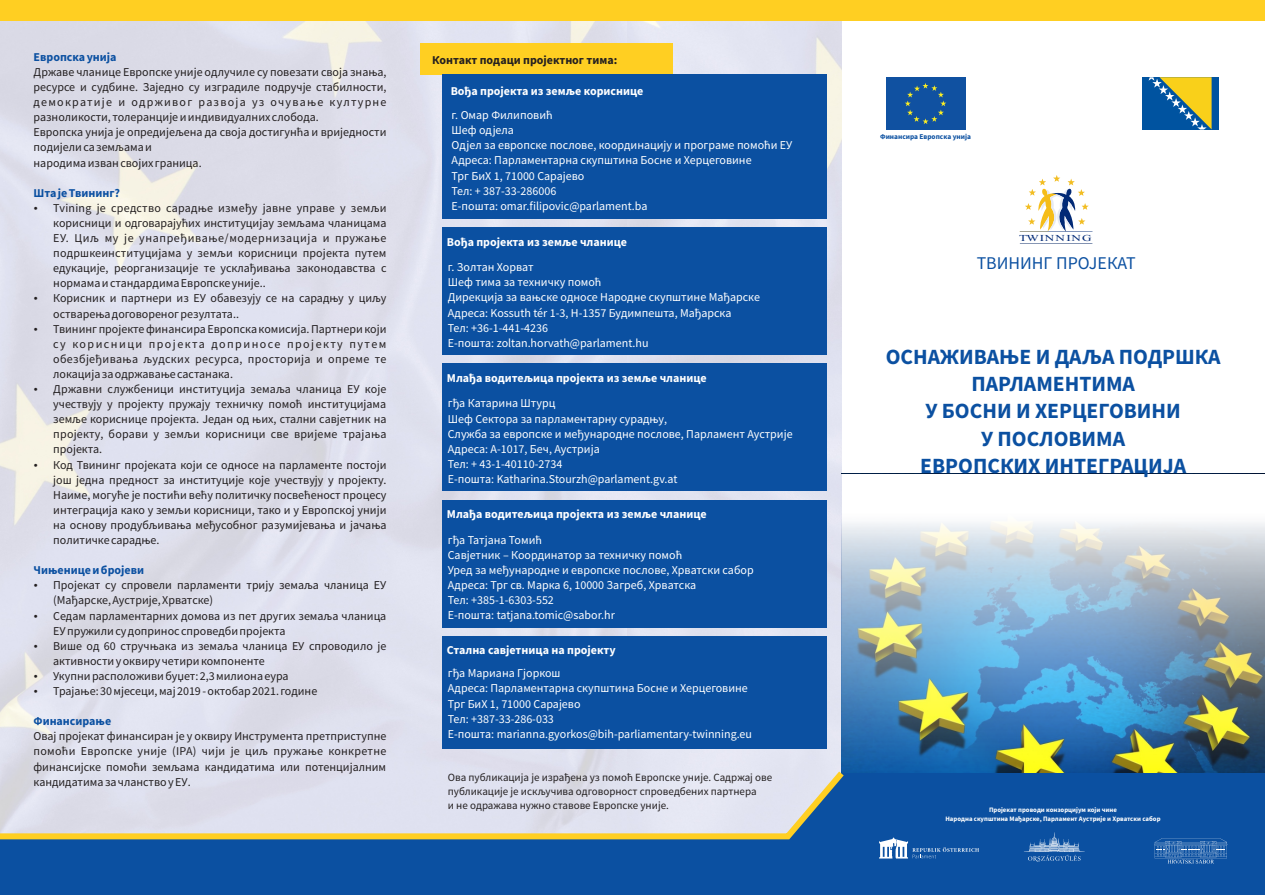
<style>
.page{position:relative;width:1265px;height:895px;background:#fff}
.page>*{position:absolute;margin:0;border:0;box-sizing:border-box;transform-origin:0 0}
.t1{font:700 21.75px/27.3px "Source Sans Pro";color:#0b50a1;text-align:center}
.t2{font:17.85px "Source Sans Pro";color:#0b50a1}
.t3{font:12px/15.1px "Source Sans Pro";color:#231f20}
.t4{font:12px/15.1px "Source Sans Pro";color:#fff}
.t5{font:700 12px "Source Sans Pro";color:#fff}
.t6{font:700 12px "Source Sans Pro";color:#0b50a1}
.t7{font:700 12px "Source Sans Pro";color:#231f20}
.t8{font:10.95px/13.8px "Source Sans Pro";color:#231f20}
.t9{font:9.15px "Times New Roman";letter-spacing:.06em;color:#012976;scale:1.44 1}
.t10{font:700 7.35px "Source Sans Pro";color:#0b50a1}
.t11{font:700 6.75px/8.6px "Source Sans Pro";color:#fff;text-align:center}
</style>
<div class="page">
<img style="left:0;top:21px;width:841px;height:743px">
<img style="left:841px;top:473px;width:424px;height:300px">
<svg style="left:1019px;top:243px;width:74px;height:1px"></svg>
<svg style="left:1019px;top:175px;width:73px;height:57px"></svg>
<div style="left:0;top:841px;width:841px;height:53px;background:#0b50a1"></div>
<div style="left:841px;top:773px;width:424px;height:121px;background:#0b50a1"></div>
<svg style="left:879px;top:837px;width:100px;height:21px"></svg>
<svg style="left:1024px;top:832px;width:60px;height:29px"></svg>
<svg style="left:1154px;top:838px;width:73px;height:25px"></svg>
<svg style="left:0;top:764px;width:850px;height:77px;background:#d6d7d9"></svg>
<div style="left:420px;top:44px;width:253px;height:31px;background:#ffcf22"></div>
<div style="left:442px;top:75px;width:384px;height:144px;background:#0b50a1"></div>
<div style="left:442px;top:227px;width:384px;height:127px;background:#0b50a1"></div>
<div style="left:442px;top:363px;width:384px;height:127px;background:#0b50a1"></div>
<div style="left:442px;top:499px;width:384px;height:127px;background:#0b50a1"></div>
<div style="left:442px;top:635px;width:384px;height:113px;background:#0b50a1"></div>
<div style="left:0;top:0;width:1265px;height:21px;background:#ffcf22"></div>
<div style="left:1142px;top:77px;width:76px;height:52px;background:#0053a0"></div>
<svg style="left:1148px;top:77px;width:63px;height:52px"></svg>
<div style="left:886px;top:77px;width:79px;height:53px;background:#1051a1"></div>
<svg style="left:905px;top:83px;width:41px;height:41px"></svg>
<p class="t6" style="left:34px;top:52px;width:85px">Европска унија</p>
<p class="t3" style="left:34px;top:65px;width:354px;text-align:justify">Државе чланице Европске уније одлучиле су повезати своја знања, ресурсе и судбине. Заједно су изградиле подручје стабилности, демократије и одрживог развоја уз очување културне разноликости, толеранције и индивидуалних слобода.</p>
<p class="t3" style="left:34px;top:126px;width:354px">Европска унија је опредијељена да своја достигунћа и вриједности подијели са земљама и</p>
<p class="t3" style="left:34px;top:156px;width:170px">народима изван својих граница.</p>
<p class="t6" style="left:34px;top:188px;width:88px">Шта је Твининг?</p>
<p class="t3" style="left:53px;top:201px;width:335px;text-align:justify">Tvining је средство сарадње између јавне управе у земљи корисници и одговарајућих институцијау земљама чланицама ЕУ. Циљ му је унапређивање/модернизација и пружање подршкеинституцијама у земљи корисници пројекта путем едукације, реорганизације те усклађивања законодавства с нормама и стандардима Европске уније..</p>
<p class="t3" style="left:53px;top:292px;width:335px">Корисник и партнери из ЕУ обавезују се на сарадњу у циљу остварења договореног резултата..<br>Твининг пројекте финансира Европска комисија. Партнери који су корисници пројекта доприносе пројекту путем обезбјеђивања људских ресурса, просторија и опреме те локацијаза одржавање састанака.</p>
<p class="t3" style="left:53px;top:382px;width:335px">Државни службеници институција земаља чланица ЕУ које учествују у пројекту пружају техничку помоћ институцијама земље кориснице пројекта. Један од њих, стални савјетник на пројекту, борави у земљи корисници све вријеме трајања пројекта.<br>Код Твининг пројекaта који се односe на парламенте постоји још једна предност за институције које учествују у пројекту.<br>Наиме, могуће је постићи већу политичку посвећеност процесу интеграција како у земљи корисници, тако и у Европској унији на основу продубљивања међусобног разумијевања и јачања политичкесарадње.</p>
<p class="t6" style="left:34px;top:565px;width:112px">Чињенице и бројеви</p>
<p class="t3" style="left:53px;top:578px;width:335px">Пројекат су спровели парламенти трију земаља чланица ЕУ (Мађарске, Аустрије, Хрватске)</p>
<p class="t3" style="left:53px;top:638px;width:335px">Више од 60 стручњака из земаља чланица ЕУ спроводило је активности у оквиру четири компоненте<br>Укупни расположиви буџет: 2,3 милионаеура<br>Трајање: 30 мјесеци, мај2019 - октобар 2021. године</p>
<p class="t6" style="left:33px;top:715px;width:79px">Финансирање</p>
<p class="t3" style="left:33px;top:729px;width:354px;text-align:justify">Овај пројекат финансиран је у оквиру Инструмента претприступне помоћи Европске уније (IPA) чији је циљ пружање конкретне финансијске помоћи земљама кандидатима или потенцијалним кандидатима за чланство у ЕУ.</p>
<p class="t3" style="left:53px;top:608px;width:335px">Седам парламентарних домова из пет других земаља чланица<br>ЕУ пружили су допринос спроведби пројекта</p>
<p class="t7" style="left:432px;top:55px;width:187px">Контакт подаци пројектног тима:</p>
<p class="t5" style="left:451px;top:86px;width:194px">Вођа пројекта из земље кориснице</p>
<p class="t4" style="left:451px;top:108px;width:342px">г. Омар Филиповић<br>Шеф одјела<br>Одјел за европске послове, координацију и програме помоћи ЕУ Адреса: Парламентарна скупштина Босне и Херцеговине<br>Трг БиХ 1, 71000 Сарајево<br>Тел: + 387-33-286006<br>E-пошта: omar.filipovic@parlament.ba</p>
<p class="t5" style="left:447px;top:237px;width:182px">Вођа пројекта из земље чланице</p>
<p class="t4" style="left:448px;top:260px;width:314px">г. Золтан Хорват<br>Шеф тима за техничку помоћ<br>Дирекција за вањске односе Народне скупштине Мађарске Адреса: Kossuth tér 1-3, H-1357 Будимпешта, Мађарска<br>Тел: +36-1-441-4236<br>Е-пошта: zoltan.horvath@parlament.hu</p>
<p class="t5" style="left:447px;top:373px;width:261px">Млађа водитељица пројекта из земље чланице</p>
<p class="t4" style="left:448px;top:396px;width:346px">гђа Катарина Штурц<br>Шеф Сектора за парламентарну сурадњу,<br>Служба за европске и међународне послове, Парламент Аустрије Адреса: A-1017, Беч, Аустрија<br>Тел: + 43-1-40110-2734<br>Е-пошта: Katharina.Stourzh@parlament.gv.at</p>
<p class="t5" style="left:447px;top:509px;width:261px">Млађа водитељица пројекта из земље чланице</p>
<p class="t4" style="left:448px;top:532px;width:307px">гђа Татјана Томић<br>Савјетник – Координатор за техничку помоћ<br>Уред за међународне и европске послове, Хрватски сабор Адреса: Трг св. Марка 6, 10000 Загреб, Хрватска<br>Тел: +385-1-6303-552<br>Е-пошта: tatjana.tomic@sabor.hr</p>
<p class="t5" style="left:447px;top:645px;width:170px">Стална савјетница на пројекту</p>
<p class="t4" style="left:448px;top:666px;width:306px">гђа Мариана Гјоркош<br>Адреса: Парламентарна скупштина Босне и Херцеговине Трг БиХ 1, 71000 Сарајево<br>Тел: +387-33-286-033<br>E-пошта: marianna.gyorkos@bih-parliamentary-twinning.eu</p>
<p class="t8" style="left:448px;top:771px;width:326px">Ова публикација је израђена уз помоћ Европске уније. Садржај ове публикације је искључива одговорност спроведбених партнера<br>и не одражава нужно ставове Европске уније.</p>
<p class="t10" style="left:880px;top:134px;width:92px">Финансира Европска унија</p>
<p class="t9" style="left:1019px;top:234px;width:52px">TWINNING</p>
<h2 class="t2" style="left:976px;top:256px;width:161px">ТВИНИНГ ПРОЈЕКАТ</h2>
<h1 class="t1" style="left:885px;top:344px;width:336px">ОСНАЖИВАЊЕ И ДАЉА ПОДРШКА<br>ПАРЛАМЕНТИМА<br>У БОСНИ И ХЕРЦЕГОВИНИ<br>У ПОСЛОВИМА<br>ЕВРОПСКИХ ИНТЕГРАЦИЈА</h1>
<p class="t11" style="left:945px;top:805px;width:217px">Пројекат проводи конзорцијум који чине<br>Народна скупштина Мађарске, Парламент Аустрије и Хрватски сабор</p>
</div>
